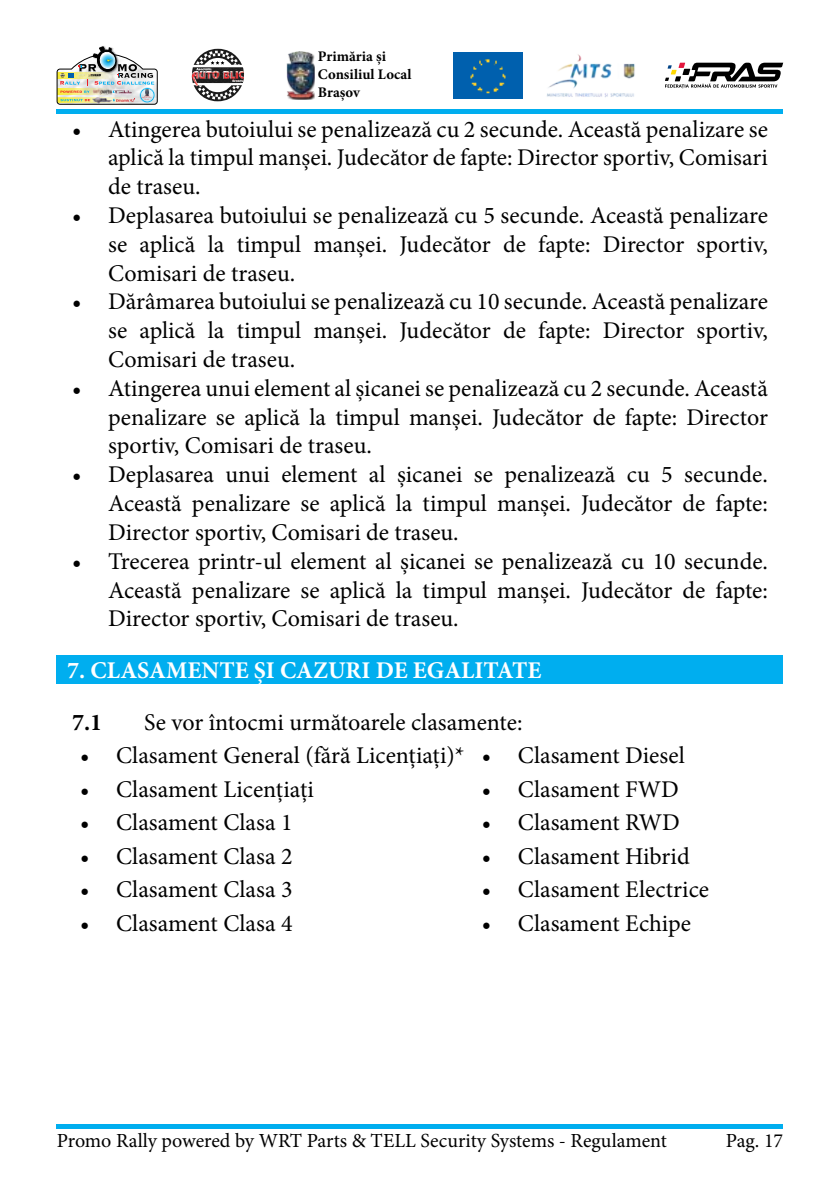
<style>
.page{position:relative;width:840px;height:1191px;background:#fff}
.page>*{position:absolute;margin:0;border:0;box-sizing:border-box;transform-origin:0 0}
.t1{font:24px/28.8px "Minion Pro";color:#000;text-align:justify}
.t2{font:700 24px "Minion Pro";color:#fff}
.t3{font:700 24px "Minion Pro";color:#000}
.t4{font:20px "Minion Pro";color:#000}
.t5{font:700 14.6px/17.6px "Minion Pro";color:#000}
</style>
<div class="page">
<hr style="left:57px;top:1124px;width:725px;height:4px;background:#00aeef">
<hr style="left:57px;top:109px;width:725px;height:4px;background:#00aeef">
<svg style="left:192px;top:49px;width:52px;height:52px"></svg>
<svg style="left:665px;top:63px;width:117px;height:25px"></svg>
<img style="left:547px;top:54px;width:88px;height:44px">
<img style="left:453px;top:53px;width:69px;height:45px">
<img style="left:286px;top:51px;width:28px;height:49px">
<img style="left:57px;top:47px;width:100px;height:57px">
<div style="left:57px;top:655px;width:725px;height:28px;background:#00aeef"></div>
<p class="t5" style="left:318px;top:48px;width:95px">Primăria și<br>Consiliul Local<br>Brașov</p>
<p class="t1" style="left:108px;top:115px;width:661px;text-indent:-36px">• Atingerea butoiului se penalizează cu 2 secunde. Această penalizare se aplică la timpul manșei. Judecător de fapte: Director sportiv, Comisari de traseu.</p>
<p class="t1" style="left:108px;top:201px;width:661px;text-indent:-36px">• Deplasarea butoiului se penalizează cu 5 secunde. Această penalizare se aplică la timpul manșei. Judecător de fapte: Director sportiv, Comisari de traseu.</p>
<p class="t1" style="left:108px;top:287px;width:661px;text-indent:-36px">• Dărâmarea butoiului se penalizează cu 10 secunde. Această penalizare se aplică la timpul manșei. Judecător de fapte: Director sportiv, Comisari de traseu.</p>
<p class="t1" style="left:108px;top:374px;width:661px;text-indent:-36px">• Atingerea unui element al șicanei se penalizează cu 2 secunde. Această penalizare se aplică la timpul manșei. Judecător de fapte: Director sportiv, Comisari de traseu.</p>
<p class="t1" style="left:108px;top:460px;width:661px;text-indent:-36px">• Deplasarea unui element al șicanei se penalizează cu 5 secunde.<br>Această penalizare se aplică la timpul manșei. Judecător de fapte:<br>Director sportiv, Comisari de traseu.</p>
<p class="t1" style="left:108px;top:547px;width:661px;text-indent:-36px">• Trecerea printr-ul element al șicanei se penalizează cu 10 secunde.<br>Această penalizare se aplică la timpul manșei. Judecător de fapte:<br>Director sportiv, Comisari de traseu.</p>
<p class="t2" style="left:67px;top:653px;width:475px">7. CLASAMENTE ȘI CAZURI DE EGALITATE</p>
<p class="t3" style="left:72px;top:705px;width:32px">7.1</p>
<p class="t1" style="left:144px;top:708px;width:379px">Se vor întocmi următoarele clasamente:</p>
<p class="t1" style="left:80px;top:741px;width:605px">• Clasament General (fără Licențiați)* • Clasament Diesel</p>
<p class="t1" style="left:80px;top:774px;width:235px">• Clasament Licențiați</p>
<p class="t1" style="left:481px;top:774px;width:198px">• Clasament FWD</p>
<p class="t1" style="left:80px;top:808px;width:214px">• Clasament Clasa 1</p>
<p class="t1" style="left:481px;top:808px;width:199px">• Clasament RWD</p>
<p class="t1" style="left:80px;top:841px;width:214px">• Clasament Clasa 2</p>
<p class="t1" style="left:481px;top:841px;width:209px">• Clasament Hibrid</p>
<p class="t1" style="left:80px;top:875px;width:214px">• Clasament Clasa 3</p>
<p class="t1" style="left:481px;top:875px;width:228px">• Clasament Electrice</p>
<p class="t1" style="left:80px;top:908px;width:214px">• Clasament Clasa 4</p>
<p class="t1" style="left:481px;top:908px;width:210px">• Clasament Echipe</p>
<p class="t4" style="left:57px;top:1127px;width:611px">Promo Rally powered by WRT Parts &amp; TELL Security Systems - Regulament</p>
<p class="t4" style="left:725px;top:1127px;width:59px">Pag. 17</p>
</div>
